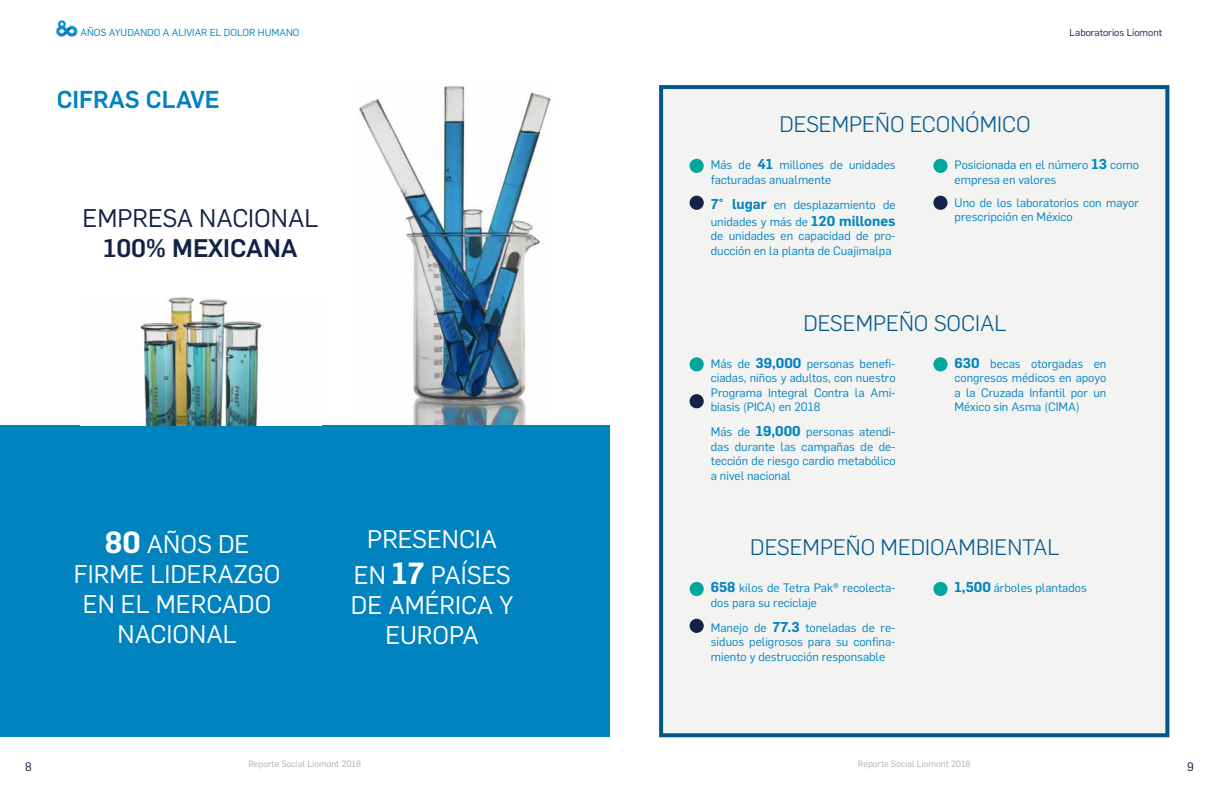
<style>
.page{position:relative;width:1219px;height:794px;background:#fff}
.page>*{position:absolute;margin:0;border:0;box-sizing:border-box;transform-origin:0 0}
.t1{font:25px/30px "Flama";color:#fff;text-align:center}
.t2{font:25px "Flama";color:#132246}
.t3{font:500 25px "Flama";color:#132246}
.t4{font:500 24px "Flama";color:#0083bf}
.t5{font:300 22px "Flama";color:#015788}
.t6{font:12px/14.4px "Flama";color:#0083bf}
.t7{font:12px "Flama";color:#132246}
.t8{font:10px "Flama";color:#0083bf}
.t9{font:10px "Flama";color:#132246}
.t10{font:9px "Flama";color:#afaeae}
.s1{font-weight:600;font-size:30px}
.s2{font-weight:600;font-size:14px}
</style>
<div class="page">
<img style="left:359px;top:86px;width:192px;height:339px">
<div style="left:0;top:425px;width:609px;height:312px;background:#0083bf"></div>
<div style="left:659px;top:85px;width:510px;height:652px;background:#f3f3f2;border:4px solid #015788"></div>
<img style="left:140px;top:298px;width:124px;height:127px">
<div style="left:690px;top:159px;width:14px;height:14px;background:#00a79e;border-radius:50%"></div>
<div style="left:690px;top:357px;width:14px;height:14px;background:#00a79e;border-radius:50%"></div>
<div style="left:690px;top:582px;width:14px;height:14px;background:#00a79e;border-radius:50%"></div>
<div style="left:690px;top:196px;width:14px;height:14px;background:#132246;border-radius:50%"></div>
<div style="left:690px;top:394px;width:14px;height:14px;background:#132246;border-radius:50%"></div>
<div style="left:690px;top:619px;width:14px;height:14px;background:#132246;border-radius:50%"></div>
<div style="left:933px;top:159px;width:14px;height:14px;background:#00a79e;border-radius:50%"></div>
<div style="left:933px;top:357px;width:14px;height:14px;background:#00a79e;border-radius:50%"></div>
<div style="left:933px;top:582px;width:14px;height:14px;background:#00a79e;border-radius:50%"></div>
<div style="left:933px;top:196px;width:14px;height:14px;background:#132246;border-radius:50%"></div>
<img style="left:57px;top:20px;width:20px;height:18px">
<p class="t8" style="left:81px;top:26px;width:221px">AÑOS AYUDANDO A ALIVIAR EL DOLOR HUMANO</p>
<h2 class="t4" style="left:57px;top:82px;width:165px">CIFRAS CLAVE</h2>
<h1 class="t2" style="left:83px;top:200px;width:237px">EMPRESA NACIONAL</h1>
<h1 class="t3" style="left:103px;top:230px;width:196px">100% MEXICANA</h1>
<h1 class="t1" style="left:74px;top:527px;width:208px"><span class="s1">80</span> AÑOS DE<br>FIRME LIDERAZGO<br>EN EL MERCADO<br>NACIONAL</h1>
<h1 class="t1" style="left:354px;top:520px;width:158px;line-height:36px">PRESENCIA<br>EN <span class="s1">17</span> PAÍSES</h1>
<h1 class="t1" style="left:351px;top:589px;width:164px">DE AMÉRICA Y<br>EUROPA</h1>
<p class="t7" style="left:25px;top:759px;width:8px">8</p>
<p class="t10" style="left:248px;top:757px;width:114px">Reporte Social Liomont 2018</p>
<h3 class="t5" style="left:779px;top:110px;width:253px">DESEMPEÑO ECONÓMICO</h3>
<p class="t9" style="left:1070px;top:25px;width:94px">Laboratorios Liomont</p>
<p class="t6" style="left:711px;top:157px;width:186px">Más de <span class="s2">41</span> millones de unidades facturadas anualmente</p>
<p class="t6" style="left:711px;top:196px;width:186px;line-height:16.8px"><span class="s2">7° lugar</span> en desplazamiento de unidades y más de <span class="s2">120 millones</span></p>
<p class="t6" style="left:711px;top:228px;width:186px">de unidades en capacidad de pro&shy;ducción en la planta de Cuajimalpa</p>
<p class="t6" style="left:955px;top:157px;width:186px">Posicionada en el número <span class="s2">13</span> como empresa en valores</p>
<p class="t6" style="left:955px;top:194px;width:186px">Uno de los laboratorios con mayor prescripción en México</p>
<h3 class="t5" style="left:803px;top:308px;width:205px">DESEMPEÑO SOCIAL</h3>
<p class="t6" style="left:711px;top:355px;width:186px;text-align:justify">Más de <span class="s2">39,000</span> personas benefi&shy;ciadas, niños y adultos, con nuestro Programa Integral Contra la Ami&shy;biasis (PICA) en 2018</p>
<p class="t6" style="left:711px;top:424px;width:186px;text-align:justify">Más de <span class="s2">19,000</span> personas atendi&shy;das durante las campañas de de&shy;tección de riesgo cardio metabólico a nivel nacional</p>
<p class="t6" style="left:955px;top:355px;width:153px;text-align:justify"><span class="s2">630</span> becas otorgadas en congresos médicos en apoyo a la Cruzada Infantil por un México sin Asma (CIMA)</p>
<h3 class="t5" style="left:750px;top:533px;width:311px">DESEMPEÑO MEDIOAMBIENTAL</h3>
<p class="t6" style="left:711px;top:580px;width:186px"><span class="s2">658</span> kilos de Tetra Pak® recolecta&shy;dos para su reciclaje</p>
<p class="t6" style="left:711px;top:620px;width:186px;text-align:justify">Manejo de <span class="s2">77.3</span> toneladas de re&shy;siduos peligrosos para su confina&shy;miento y destrucción responsable</p>
<p class="t6" style="left:955px;top:580px;width:134px"><span class="s2">1,500</span> árboles plantados</p>
<p class="t10" style="left:858px;top:757px;width:114px">Reporte Social Liomont 2018</p>
<p class="t7" style="left:1187px;top:759px;width:8px">9</p>
</div>
